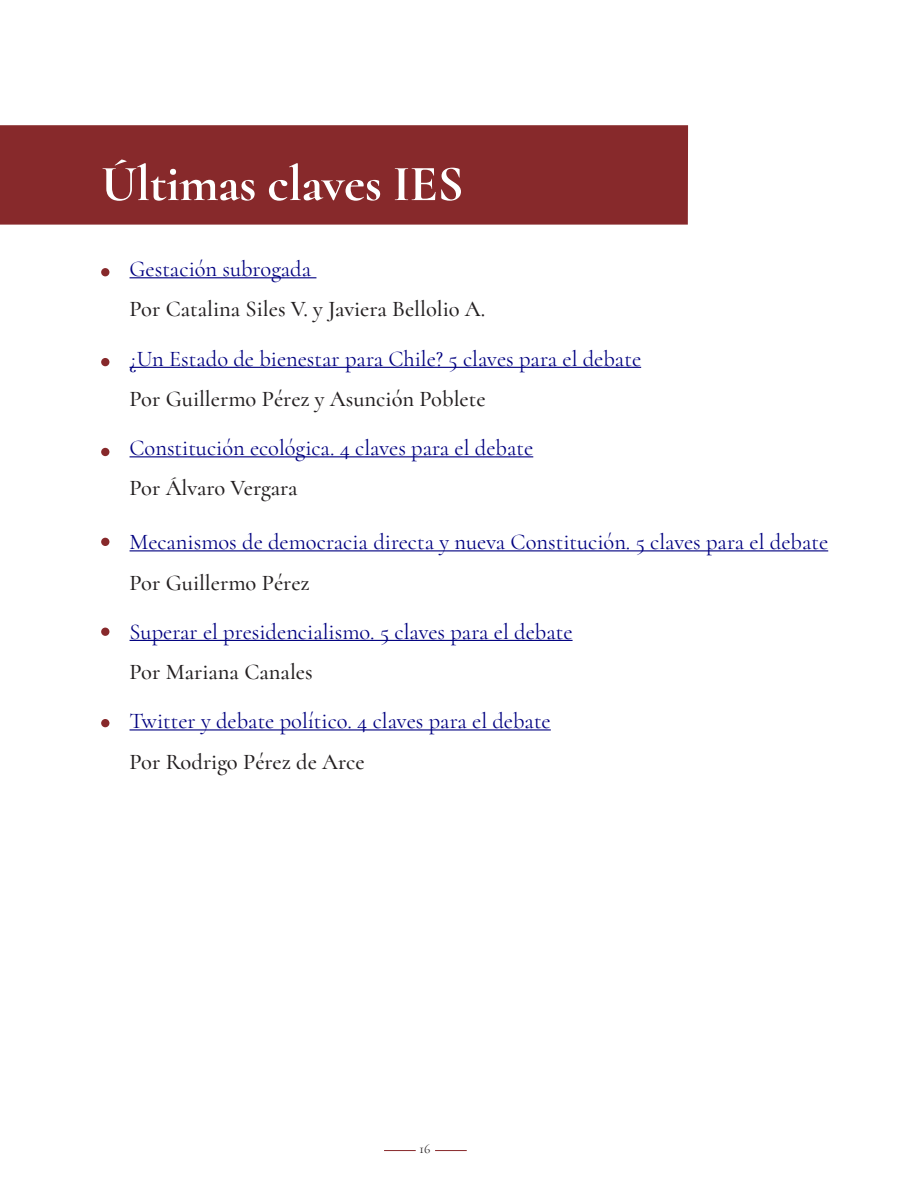
<style>
.page{position:relative;width:918px;height:1188px;background:#fff}
.page>*{position:absolute;margin:0;border:0;box-sizing:border-box;transform-origin:0 0}
.t1{font:700 51px "Cormorant";letter-spacing:-.01em;color:#fff}
.t2{font:22.5px "Cormorant";color:#000080}
.t3{font:500 22.5px "Cormorant";color:#231f20}
.t4{font:13.5px "Cormorant Garamond";color:#231f20}
</style>
<div class="page">
<hr style="left:384px;top:1150px;width:32px;height:1px;background:#87292b">
<hr style="left:435px;top:1150px;width:32px;height:1px;background:#87292b">
<div style="left:0;top:125px;width:688px;height:100px;background:#87292b"></div>
<hr style="left:130px;top:277px;width:186px;height:1px;background:#000080">
<hr style="left:130px;top:367px;width:511px;height:1px;background:#000080">
<hr style="left:130px;top:456px;width:403px;height:1px;background:#000080">
<hr style="left:130px;top:550px;width:698px;height:1px;background:#000080">
<hr style="left:130px;top:640px;width:443px;height:1px;background:#000080">
<hr style="left:130px;top:729px;width:421px;height:2px;background:#000080">
<div style="left:101px;top:268px;width:8px;height:8px;background:#87292b;border-radius:50%"></div>
<div style="left:101px;top:358px;width:8px;height:8px;background:#87292b;border-radius:50%"></div>
<div style="left:101px;top:448px;width:8px;height:8px;background:#87292b;border-radius:50%"></div>
<div style="left:101px;top:538px;width:8px;height:8px;background:#87292b;border-radius:50%"></div>
<div style="left:101px;top:628px;width:8px;height:8px;background:#87292b;border-radius:50%"></div>
<div style="left:101px;top:719px;width:8px;height:8px;background:#87292b;border-radius:50%"></div>
<h1 class="t1" style="left:101px;top:152px;width:364px">Últimas claves IES</h1>
<p class="t2" style="left:130px;top:255px;width:183px">Gestación subrogada</p>
<p class="t3" style="left:130px;top:296px;width:357px">Por Catalina Siles V. y Javiera Bellolio A.</p>
<p class="t2" style="left:130px;top:345px;width:513px">¿Un Estado de bienestar para Chile? 5 claves para el debate</p>
<p class="t3" style="left:130px;top:385px;width:358px">Por Guillermo Pérez y Asunción Poblete</p>
<p class="t2" style="left:130px;top:434px;width:405px">Constitución ecológica. 4 claves para el debate</p>
<p class="t3" style="left:130px;top:475px;width:170px">Por Álvaro Vergara</p>
<p class="t2" style="left:130px;top:528px;width:700px">Mecanismos de democracia directa y nueva Constitución. 5 claves para el debate</p>
<p class="t3" style="left:130px;top:569px;width:182px">Por Guillermo Pérez</p>
<p class="t2" style="left:130px;top:618px;width:445px">Superar el presidencialismo. 5 claves para el debate</p>
<p class="t3" style="left:130px;top:658px;width:185px">Por Mariana Canales</p>
<p class="t2" style="left:130px;top:707px;width:423px">Twitter y debate político. 4 claves para el debate</p>
<p class="t3" style="left:130px;top:748px;width:237px">Por Rodrigo Pérez de Arce</p>
<p class="t4" style="left:420px;top:1141px;width:12px">16</p>
</div>
